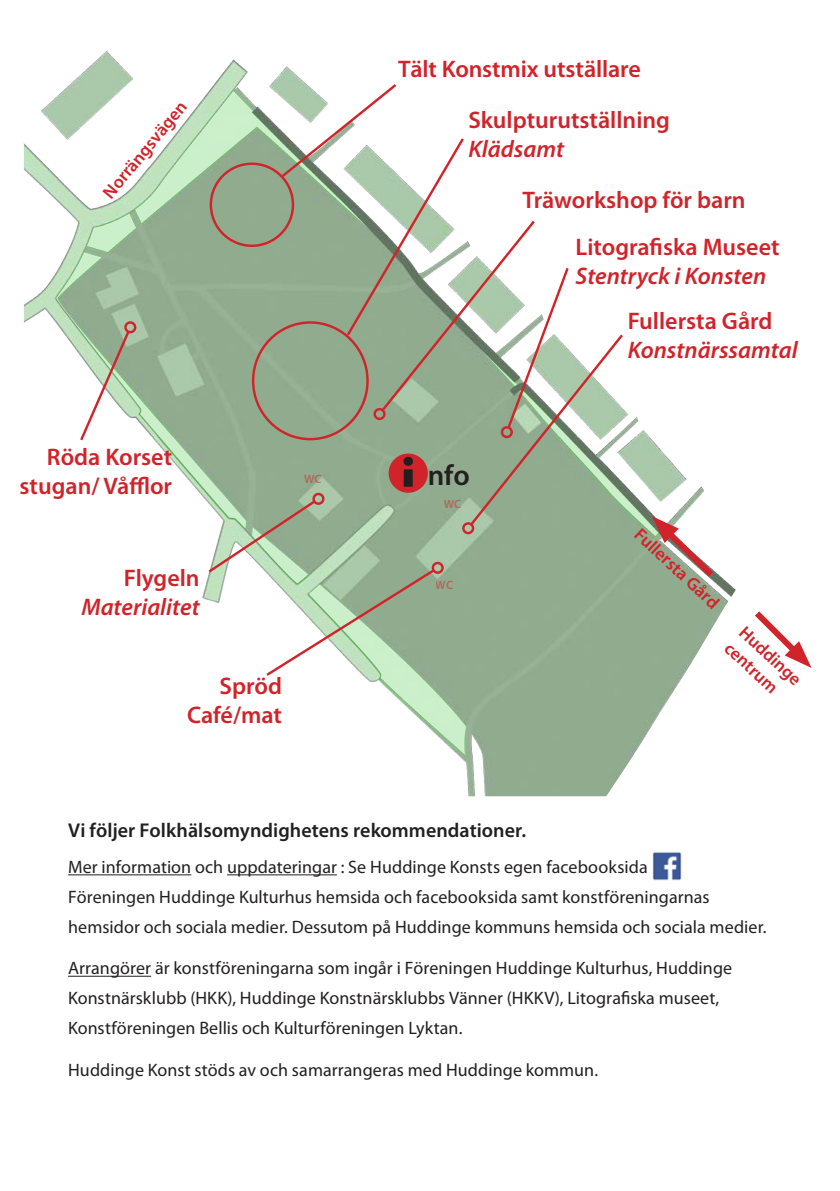
<style>
.page{position:relative;width:840px;height:1191px;background:#fff}
.page>*{position:absolute;margin:0;border:0;box-sizing:border-box;transform-origin:0 0}
.t1{font:600 29px "Myriad Pro";color:#231f20}
.t2{font:600 24px/28.8px "Myriad Pro";color:#d1232a;text-align:right}
.t3{font:italic 600 24px/28.8px "Myriad Pro";color:#d1232a}
.t4{font:600 20px "Myriad Pro";color:#231f20}
.t5{font:18px/30px "Myriad Pro";letter-spacing:.005em;color:#231f20}
.t6{font:600 18px/21.6px "Myriad Pro";color:#d1232a}
.t7{font:600 12px "Myriad Pro";color:#d1232a}
.s1{font-style:normal}
.s2{font-style:italic}
</style>
<div class="page">
<img style="left:24px;top:51px;width:788px;height:745px">
<svg style="left:78px;top:328px;width:53px;height:115px"></svg>
<div style="left:124px;top:321px;width:12px;height:12px;border:2px solid #d1232a;border-radius:50%"></div>
<hr style="left:68px;top:874px;width:123px;height:1px;background:#231f20">
<hr style="left:227px;top:874px;width:110px;height:1px;background:#231f20">
<hr style="left:68px;top:975px;width:83px;height:1px;background:#231f20">
<svg style="left:206px;top:82px;width:419px;height:596px"></svg>
<svg style="left:651px;top:516px;width:68px;height:67px"></svg>
<svg style="left:748px;top:605px;width:63px;height:63px"></svg>
<img style="left:652px;top:852px;width:30px;height:29px">
<p class="t6" style="left:98px;top:188px;width:122px;rotate:-50deg">Norrängsvägen</p>
<p class="t2" style="left:20px;top:442px;width:154px">Röda Korset stugan/ Våfflor</p>
<p class="t7" style="left:304px;top:471px;width:19px">WC</p>
<p class="t3" style="left:81px;top:563px;width:120px;text-align:right"><span class="s1">Flygeln<br></span>Materialitet</p>
<p class="t2" style="left:187px;top:671px;width:96px">Spröd<br>Café/mat</p>
<p class="t2" style="left:398px;top:54px;width:244px">Tält Konstmix utställare</p>
<p class="t2" style="left:468px;top:105px;width:203px;text-align:left">Skulpturutställning<br><span class="s2">Klädsamt</span></p>
<p class="t2" style="left:522px;top:185px;width:224px">Träworkshop för barn</p>
<p class="t2" style="left:575px;top:232px;width:205px;text-align:left">Litografiska Museet<br><span class="s2">Stentryck i Konsten</span></p>
<p class="t1" style="left:427px;top:457px;width:43px">nfo</p>
<p class="t7" style="left:443px;top:496px;width:19px">WC</p>
<p class="t7" style="left:435px;top:577px;width:19px">WC</p>
<p class="t3" style="left:627px;top:306px;width:171px"><span class="s1">Fullersta Gård<br></span>Konstnärssamtal</p>
<p class="t6" style="left:644px;top:523px;width:110px;rotate:43deg">Fullersta Gård</p>
<p class="t6" style="left:749px;top:621px;width:79px;rotate:43deg">Huddinge centrum</p>
<p class="t4" style="left:68px;top:818px;width:459px">Vi följer Folkhälsomyndighetens rekommendationer.</p>
<p class="t5" style="left:68px;top:851px;width:699px">Mer information och uppdateringar : Se Huddinge Konsts egen facebooksida<br>Föreningen Huddinge Kulturhus hemsida och facebooksida samt konstföreningarnas hemsidor och sociala medier. Dessutom på Huddinge kommuns hemsida och sociala medier.</p>
<p class="t5" style="left:68px;top:953px;width:665px">Arrangörer är konstföreningarna som ingår i Föreningen Huddinge Kulturhus, Huddinge<br>Konstnärsklubb (HKK), Huddinge Konstnärsklubbs Vänner (HKKV), Litografiska museet,<br>Konstföreningen Bellis och Kulturföreningen Lyktan.</p>
<p class="t5" style="left:68px;top:1054px;width:531px">Huddinge Konst stöds av och samarrangeras med Huddinge kommun.</p>
</div>
